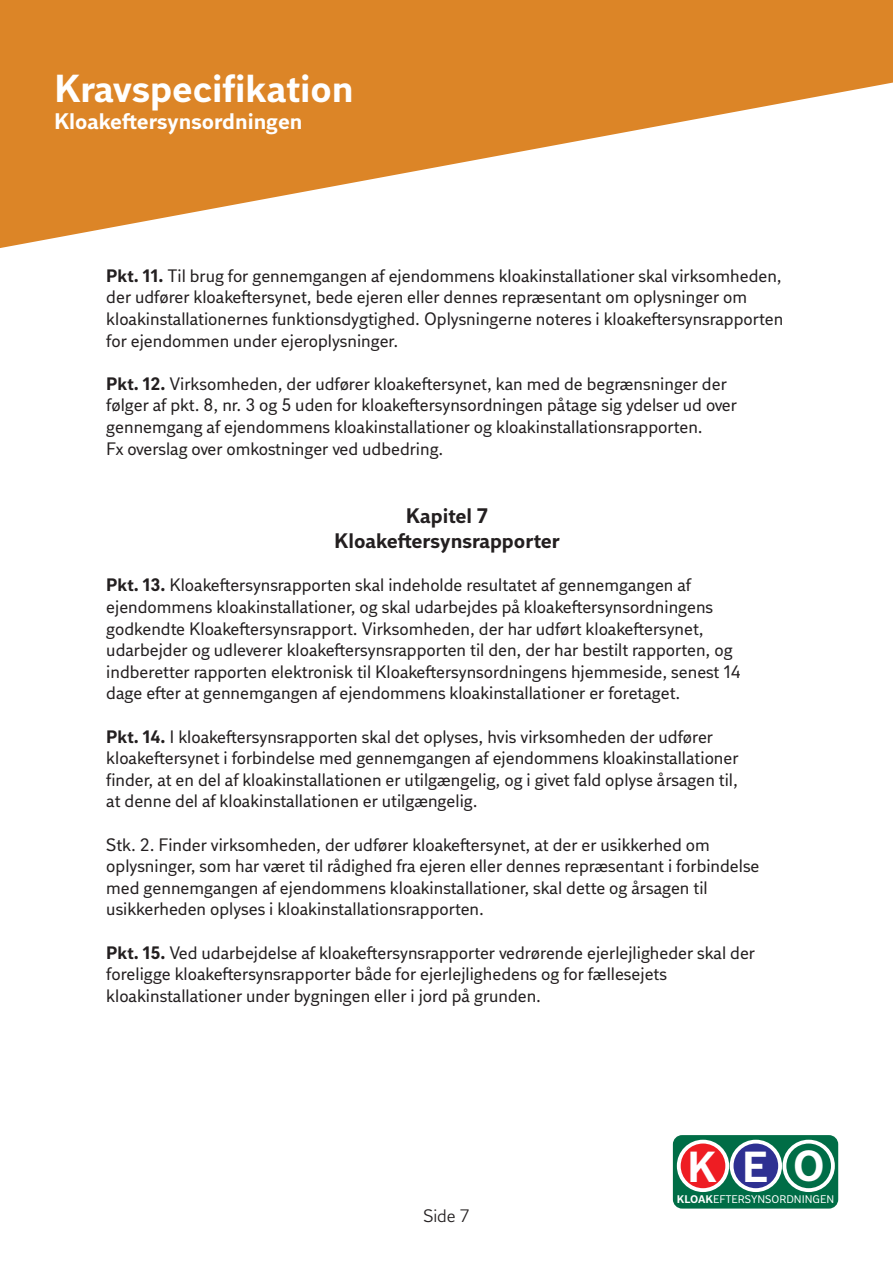
<style>
.page{position:relative;width:893px;height:1263px;background:#fff}
.page>*{position:absolute;margin:0;border:0;box-sizing:border-box;transform-origin:0 0}
.t1{font:700 43.35px "DI Sans";color:#fff}
.t2{font:700 39px "DI Sans";color:#fff}
.t3{font:700 22.5px "DI Sans";color:#fff}
.t4{font:700 21px "DI Sans";color:#231f20}
.t5{font:18px/21.6px "DI Sans";color:#231f20}
.t6{font:18px "DI Sans";color:#231f20}
.t7{font:11.1px "DI Sans";color:#fff}
.s1{font-weight:700}
</style>
<div class="page">
<svg style="left:0;top:0;width:893px;height:248px;fill:#dc8527"></svg>
<div style="left:673px;top:1135px;width:165px;height:73px;background:#006d46;border-radius:9px"></div>
<div style="left:679px;top:1141px;width:48px;height:49px;background:#ee1d23;border-radius:50%"></div>
<div style="left:677px;top:1140px;width:52px;height:52px;border:4px solid #fff;border-radius:50%"></div>
<div style="left:732px;top:1141px;width:48px;height:49px;background:#2e3092;border-radius:50%"></div>
<div style="left:730px;top:1140px;width:52px;height:52px;border:4px solid #fff;border-radius:50%"></div>
<div style="left:782px;top:1140px;width:53px;height:52px;border:4px solid #fff;border-radius:50%"></div>
<p class="t2" style="left:54px;top:63px;width:301px">Kravspecifikation</p>
<p class="t3" style="left:54px;top:106px;width:250px">Kloakeftersynsordningen</p>
<p class="t5" style="left:106px;top:264px;width:678px"><span class="s1">Pkt. 11.</span> Til brug for gennemgangen af ejendommens kloakinstallationer skal virksomheden, der udfører kloakeftersynet, bede ejeren eller dennes repræsentant om oplysninger om kloakinstallationernes funktionsdygtighed. Oplysningerne noteres i kloakeftersynsrapporten for ejendommen under ejeroplysninger.</p>
<p class="t5" style="left:106px;top:372px;width:632px"><span class="s1">Pkt. 12.</span> Virksomheden, der udfører kloakeftersynet, kan med de begrænsninger der følger af pkt. 8, nr. 3 og 5 uden for kloakeftersynsordningen påtage sig ydelser ud over gennemgang af ejendommens kloakinstallationer og kloakinstallationsrapporten.</p>
<p class="t5" style="left:106px;top:437px;width:339px">Fx overslag over omkostninger ved udbedring.</p>
<p class="t4" style="left:406px;top:502px;width:84px">Kapitel 7</p>
<p class="t4" style="left:334px;top:527px;width:227px">Kloakeftersynsrapporter</p>
<p class="t5" style="left:106px;top:574px;width:586px"><span class="s1">Pkt. 13.</span> Kloakeftersynsrapporten skal indeholde resultatet af gennemgangen af</p>
<p class="t5" style="left:106px;top:596px;width:608px">ejendommens kloakinstallationer, og skal udarbejdes på kloakeftersynsordningens</p>
<p class="t5" style="left:106px;top:617px;width:599px">godkendte Kloakeftersynsrapport. Virksomheden, der har udført kloakeftersynet,</p>
<p class="t5" style="left:106px;top:639px;width:628px">udarbejder og udleverer kloakeftersynsrapporten til den, der har bestilt rapporten, og</p>
<p class="t5" style="left:106px;top:660px;width:636px">indberetter rapporten elektronisk til Kloakeftersynsordningens hjemmeside, senest 14</p>
<p class="t5" style="left:106px;top:682px;width:576px">dage efter at gennemgangen af ejendommens kloakinstallationer er foretaget.</p>
<p class="t5" style="left:106px;top:725px;width:608px"><span class="s1">Pkt. 14.</span> I kloakeftersynsrapporten skal det oplyses, hvis virksomheden der udfører</p>
<p class="t5" style="left:106px;top:747px;width:634px">kloakeftersynet i forbindelse med gennemgangen af ejendommens kloakinstallationer</p>
<p class="t5" style="left:106px;top:768px;width:633px">finder, at en del af kloakinstallationen er utilgængelig, og i givet fald oplyse årsagen til,</p>
<p class="t5" style="left:106px;top:790px;width:373px">at denne del af kloakinstallationen er utilgængelig.</p>
<p class="t5" style="left:106px;top:833px;width:655px">Stk. 2. Finder virksomheden, der udfører kloakeftersynet, at der er usikkerhed om oplysninger, som har været til rådighed fra ejeren eller dennes repræsentant i forbindelse med gennemgangen af ejendommens kloakinstallationer, skal dette og årsagen til</p>
<p class="t5" style="left:106px;top:898px;width:379px">usikkerheden oplyses i kloakinstallationsrapporten.</p>
<p class="t5" style="left:106px;top:941px;width:650px"><span class="s1">Pkt. 15.</span> Ved udarbejdelse af kloakeftersynsrapporter vedrørende ejerlejligheder skal der foreligge kloakeftersynsrapporter både for ejerlejlighedens og for fællesejets</p>
<p class="t5" style="left:106px;top:984px;width:436px">kloakinstallationer under bygningen eller i jord på grunden.</p>
<p class="t6" style="left:423px;top:1205px;width:48px">Side 7</p>
<p class="t1" style="left:687px;top:1138px;width:139px">KEO</p>
<p class="t7" style="left:677px;top:1192px;width:159px"><span class="s1">KLOAK</span>EFTERSYNSORDNINGEN</p>
</div>
